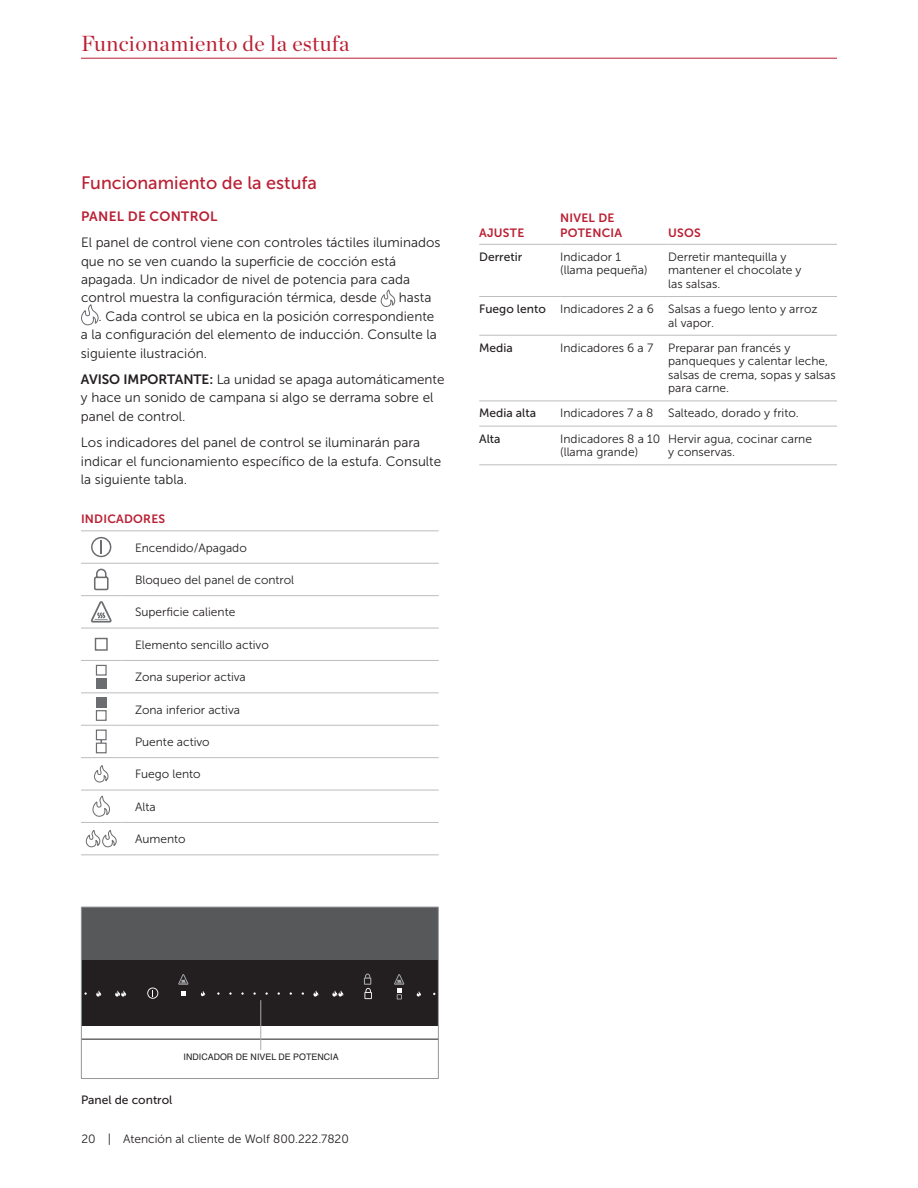
<style>
.page{position:relative;width:918px;height:1188px;background:#fff}
.page>*{position:absolute;margin:0;border:0;box-sizing:border-box;transform-origin:0 0}
.t1{font:21.75px "Chronicle Display";letter-spacing:.02em;color:#ba1f33}
.t2{font:18px "Museo Sans 500";color:#ba1f33}
.t3{font:13.5px/18.3px "Museo Sans 300";color:#231f20}
.t4{font:13.5px "Museo Sans 700";letter-spacing:.02em;color:#ba1f33}
.t5{font:12px/13.5px "Museo Sans 300";color:#231f20}
.t6{font:12px "Museo Sans 500";color:#231f20}
.t7{font:12px/15px "Museo Sans 700";letter-spacing:.02em;color:#ba1f33}
.t8{font:9px "Helvetica";color:#231f20}
.s1{font-family:"Museo Sans 700"}
.s2{font-family:"Museo Sans 500"}
</style>
<div class="page">
<svg style="left:381px;top:290px;width:14px;height:17px"></svg>
<svg style="left:81px;top:304px;width:18px;height:21px"></svg>
<hr style="left:81px;top:563px;width:41px;height:1px;background:#bcbdc0">
<svg style="left:122px;top:563px;width:13px;height:1px"></svg>
<hr style="left:135px;top:563px;width:304px;height:1px;background:#bcbdc0">
<hr style="left:81px;top:595px;width:41px;height:1px;background:#bcbdc0">
<svg style="left:122px;top:595px;width:13px;height:1px"></svg>
<hr style="left:135px;top:595px;width:304px;height:1px;background:#bcbdc0">
<hr style="left:81px;top:628px;width:41px;height:1px;background:#bcbdc0">
<svg style="left:122px;top:628px;width:13px;height:1px"></svg>
<hr style="left:135px;top:628px;width:304px;height:1px;background:#bcbdc0">
<hr style="left:81px;top:660px;width:41px;height:1px;background:#bcbdc0">
<svg style="left:122px;top:660px;width:13px;height:1px"></svg>
<hr style="left:135px;top:660px;width:304px;height:1px;background:#bcbdc0">
<hr style="left:81px;top:692px;width:41px;height:1px;background:#bcbdc0">
<svg style="left:122px;top:692px;width:13px;height:1px"></svg>
<hr style="left:135px;top:692px;width:304px;height:1px;background:#bcbdc0">
<hr style="left:81px;top:725px;width:41px;height:1px;background:#bcbdc0">
<svg style="left:122px;top:725px;width:13px;height:1px"></svg>
<hr style="left:135px;top:725px;width:304px;height:1px;background:#bcbdc0">
<hr style="left:81px;top:757px;width:41px;height:1px;background:#bcbdc0">
<svg style="left:122px;top:757px;width:13px;height:1px"></svg>
<hr style="left:135px;top:757px;width:304px;height:1px;background:#bcbdc0">
<hr style="left:81px;top:790px;width:41px;height:1px;background:#bcbdc0">
<svg style="left:122px;top:790px;width:13px;height:1px"></svg>
<hr style="left:135px;top:790px;width:304px;height:1px;background:#bcbdc0">
<hr style="left:81px;top:822px;width:41px;height:1px;background:#bcbdc0">
<svg style="left:122px;top:822px;width:13px;height:1px"></svg>
<hr style="left:135px;top:822px;width:304px;height:1px;background:#bcbdc0">
<hr style="left:81px;top:530px;width:41px;height:1px;background:#bcbdc0">
<svg style="left:122px;top:530px;width:13px;height:1px"></svg>
<hr style="left:135px;top:530px;width:304px;height:1px;background:#bcbdc0">
<hr style="left:81px;top:854px;width:41px;height:1px;background:#bcbdc0">
<svg style="left:122px;top:854px;width:13px;height:1px"></svg>
<hr style="left:135px;top:854px;width:304px;height:1px;background:#bcbdc0">
<svg style="left:91px;top:537px;width:20px;height:20px"></svg>
<svg style="left:94px;top:569px;width:15px;height:21px"></svg>
<svg style="left:91px;top:601px;width:21px;height:22px"></svg>
<div style="left:95px;top:638px;width:13px;height:13px;border:1px solid #6c6d70"></div>
<div style="left:96px;top:678px;width:10px;height:10px;background:#6c6d70"></div>
<div style="left:96px;top:665px;width:11px;height:11px;border:1px solid #6c6d70"></div>
<div style="left:96px;top:697px;width:10px;height:11px;background:#6c6d70"></div>
<div style="left:96px;top:710px;width:11px;height:11px;border:1px solid #6c6d70"></div>
<svg style="left:96px;top:730px;width:11px;height:23px"></svg>
<svg style="left:94px;top:765px;width:15px;height:18px"></svg>
<svg style="left:92px;top:796px;width:18px;height:21px"></svg>
<svg style="left:86px;top:830px;width:31px;height:17px"></svg>
<hr style="left:479px;top:296px;width:81px;height:1px;background:#bcbdc0">
<hr style="left:560px;top:296px;width:108px;height:1px;background:#bcbdc0">
<hr style="left:668px;top:296px;width:169px;height:1px;background:#bcbdc0">
<hr style="left:479px;top:335px;width:81px;height:1px;background:#bcbdc0">
<hr style="left:560px;top:335px;width:108px;height:1px;background:#bcbdc0">
<hr style="left:668px;top:335px;width:169px;height:1px;background:#bcbdc0">
<hr style="left:479px;top:401px;width:81px;height:1px;background:#bcbdc0">
<hr style="left:560px;top:401px;width:108px;height:1px;background:#bcbdc0">
<hr style="left:668px;top:401px;width:169px;height:1px;background:#bcbdc0">
<hr style="left:479px;top:426px;width:81px;height:1px;background:#bcbdc0">
<hr style="left:560px;top:426px;width:108px;height:1px;background:#bcbdc0">
<hr style="left:668px;top:426px;width:169px;height:1px;background:#bcbdc0">
<hr style="left:479px;top:244px;width:81px;height:1px;background:#bcbdc0">
<hr style="left:560px;top:244px;width:108px;height:1px;background:#bcbdc0">
<hr style="left:668px;top:244px;width:169px;height:1px;background:#bcbdc0">
<hr style="left:479px;top:464px;width:81px;height:1px;background:#bcbdc0">
<hr style="left:560px;top:464px;width:108px;height:1px;background:#bcbdc0">
<hr style="left:668px;top:464px;width:169px;height:1px;background:#bcbdc0">
<div style="left:81px;top:907px;width:357px;height:54px;background:#57585a"></div>
<div style="left:81px;top:961px;width:357px;height:65px;background:#231f20"></div>
<svg style="left:96px;top:990px;width:5px;height:7px"></svg>
<svg style="left:115px;top:990px;width:11px;height:7px"></svg>
<svg style="left:417px;top:991px;width:4px;height:6px"></svg>
<svg style="left:178px;top:974px;width:10px;height:11px"></svg>
<svg style="left:201px;top:991px;width:4px;height:5px"></svg>
<svg style="left:313px;top:990px;width:6px;height:7px"></svg>
<svg style="left:332px;top:990px;width:11px;height:7px"></svg>
<svg style="left:147px;top:988px;width:11px;height:11px"></svg>
<svg style="left:364px;top:974px;width:8px;height:25px"></svg>
<svg style="left:181px;top:991px;width:5px;height:5px"></svg>
<svg style="left:394px;top:974px;width:10px;height:25px"></svg>
<hr style="left:81px;top:1039px;width:357px;height:1px;background:#231f20">
<hr style="left:261px;top:1000px;width:1px;height:50px;background:#aaabaf">
<div style="left:81px;top:907px;width:358px;height:172px;border:1px solid #95979a"></div>
<hr style="left:81px;top:58px;width:756px;height:1px;background:#ba1f33">
<h1 class="t1" style="left:81px;top:27px;width:270px">Funcionamiento de la estufa</h1>
<h2 class="t2" style="left:81px;top:173px;width:238px">Funcionamiento de la estufa</h2>
<p class="t4" style="left:81px;top:209px;width:138px">PANEL DE CONTROL</p>
<p class="t3" style="left:81px;top:234px;width:361px">El panel de control viene con controles táctiles iluminados que no se ven cuando la superficie de cocción está apagada. Un indicador de nivel de potencia para cada control muestra la configuración térmica, desde</p>
<p class="t3" style="left:399px;top:289px;width:34px">hasta</p>
<p class="t3" style="left:99px;top:307px;width:337px">. Cada control se ubica en la posición correspondiente</p>
<p class="t3" style="left:81px;top:326px;width:357px">a la configuración del elemento de inducción. Consulte la</p>
<p class="t3" style="left:81px;top:344px;width:128px">siguiente ilustración.</p>
<p class="t3" style="left:81px;top:370px;width:365px"><span class="s1">AVISO IMPORTANTE:</span> La unidad se apaga automáticamente y hace un sonido de campana si algo se derrama sobre el panel de control.</p>
<p class="t3" style="left:81px;top:434px;width:362px">Los indicadores del panel de control se iluminarán para indicar el funcionamiento específico de la estufa. Consulte la siguiente tabla.</p>
<p class="t7" style="left:81px;top:512px;width:86px">INDICADORES</p>
<p class="t5" style="left:135px;top:541px;width:113px">Encendido/Apagado</p>
<p class="t5" style="left:135px;top:573px;width:161px">Bloqueo del panel de control</p>
<p class="t5" style="left:135px;top:606px;width:102px">Superficie caliente</p>
<p class="t5" style="left:135px;top:638px;width:135px">Elemento sencillo activo</p>
<p class="t5" style="left:135px;top:670px;width:112px">Zona superior activa</p>
<p class="t5" style="left:135px;top:703px;width:107px">Zona inferior activa</p>
<p class="t5" style="left:135px;top:735px;width:76px">Puente activo</p>
<p class="t5" style="left:135px;top:768px;width:67px">Fuego lento</p>
<p class="t5" style="left:135px;top:800px;width:22px">Alta</p>
<p class="t5" style="left:135px;top:832px;width:52px">Aumento</p>
<p class="t7" style="left:479px;top:225px;width:46px">AJUSTE</p>
<p class="t7" style="left:560px;top:210px;width:63px">NIVEL DE<br>POTENCIA</p>
<p class="t7" style="left:668px;top:225px;width:34px">USOS</p>
<p class="t6" style="left:479px;top:250px;width:44px">Derretir</p>
<p class="t5" style="left:560px;top:250px;width:89px">Indicador 1 (llama pequeña)</p>
<p class="t5" style="left:668px;top:250px;width:135px">Derretir mantequilla y mantener el chocolate y las salsas.</p>
<p class="t5" style="left:668px;top:302px;width:151px;text-indent:-189px"><span class="s2">Fuego lento</span> Indicadores 2 a 6 Salsas a fuego lento y arroz al vapor.</p>
<p class="t6" style="left:479px;top:341px;width:35px">Media</p>
<p class="t5" style="left:668px;top:341px;width:169px;text-indent:-108px">Indicadores 6 a 7 Preparar pan francés y panqueques y calentar leche, salsas de crema, sopas y salsas para carne.</p>
<p class="t6" style="left:479px;top:407px;width:58px">Media alta</p>
<p class="t5" style="left:560px;top:407px;width:240px">Indicadores 7 a 8 Salteado, dorado y frito.</p>
<p class="t6" style="left:479px;top:432px;width:23px">Alta</p>
<p class="t5" style="left:560px;top:432px;width:101px">Indicadores 8 a 10 (llama grande)</p>
<p class="t5" style="left:668px;top:432px;width:145px">Hervir agua, cocinar carne y conservas.</p>
<p class="t8" style="left:184px;top:1050px;width:156px">INDICADOR DE NIVEL DE POTENCIA</p>
<p class="t6" style="left:81px;top:1094px;width:93px">Panel de control</p>
<p class="t5" style="left:82px;top:1132px;width:269px">20 | Atención al cliente de Wolf 800.222.7820</p>
</div>
